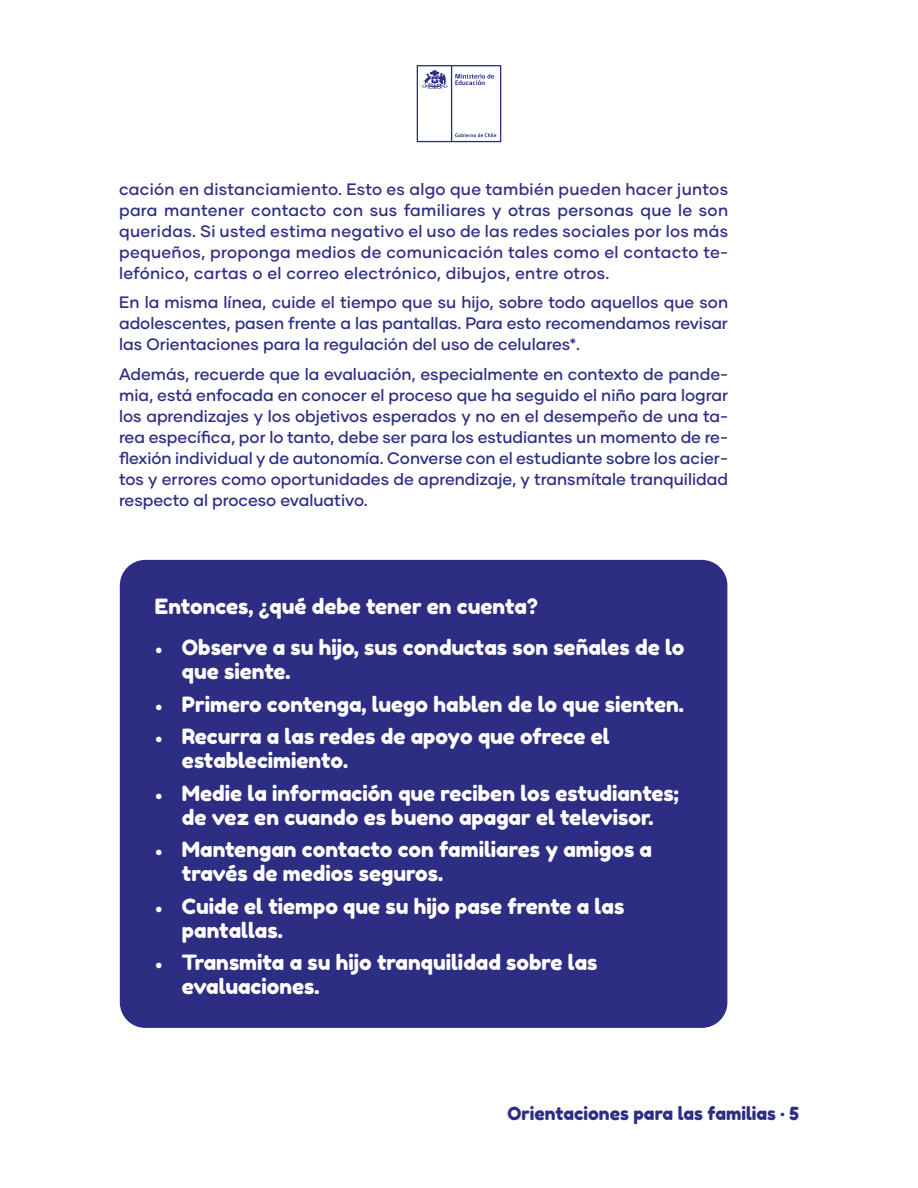
<style>
.page{position:relative;width:918px;height:1188px;background:#fff}
.page>*{position:absolute;margin:0;border:0;box-sizing:border-box;transform-origin:0 0}
.t1{font:21px/24px "Fredoka One";color:#fff}
.t2{font:18px "Fredoka One";color:#2d2e83}
.t3{font:500 16.5px/21px "Gilmer";color:#2d2e83;text-align:justify}
.s1{font-family:"Minion Pro"}
</style>
<div class="page">
<svg style="left:417px;top:65px;width:84px;height:77px"></svg>
<div style="left:120px;top:560px;width:607px;height:468px;background:#2d2e83;border-radius:26px"></div>
<p class="t3" style="left:119px;top:178px;width:611px">cación en distanciamiento. Esto es algo que también pueden hacer juntos para mantener contacto con sus familiares y otras personas que le son queridas. Si usted estima negativo el uso de las redes sociales por los más pequeños, proponga medios de comunicación tales como el contacto te&shy;lefónico, cartas o el correo electrónico, dibujos, entre otros.</p>
<p class="t3" style="left:119px;top:292px;width:611px">En la misma línea, cuide el tiempo que su hijo, sobre todo aquellos que son adolescentes, pasen frente a las pantallas. Para esto recomendamos revisar las Orientaciones para la regulación del uso de celulares*.</p>
<p class="t3" style="left:119px;top:363px;width:611px">Además, recuerde que la evaluación, especialmente en contexto de pande&shy;mia, está enfocada en conocer el proceso que ha seguido el niño para lograr los aprendizajes y los objetivos esperados y no en el desempeño de una ta&shy;rea específica, por lo tanto, debe ser para los estudiantes un momento de re&shy;flexión individual y de autonomía. Converse con el estudiante sobre los acier&shy;tos y errores como oportunidades de aprendizaje, y transmítale tranquilidad respecto al proceso evaluativo.</p>
<p class="t1" style="left:155px;top:594px;width:384px">Entonces, ¿qué debe tener en cuenta?</p>
<p class="t1" style="left:182px;top:635px;width:504px;text-indent:-27px"><span class="s1">•</span> Observe a su hijo, sus conductas son señales de lo que siente.</p>
<p class="t1" style="left:155px;top:692px;width:530px"><span class="s1">•</span> Primero contenga, luego hablen de lo que sienten.</p>
<p class="t1" style="left:182px;top:724px;width:429px;text-indent:-27px"><span class="s1">•</span> Recurra a las redes de apoyo que ofrece el establecimiento.</p>
<p class="t1" style="left:155px;top:781px;width:525px;text-align:center"><span class="s1">•</span> Medie la información que reciben los estudiantes; de vez en cuando es bueno apagar el televisor.</p>
<p class="t1" style="left:182px;top:837px;width:472px;text-indent:-27px"><span class="s1">•</span> Mantengan contacto con familiares y amigos a través de medios seguros.</p>
<p class="t1" style="left:182px;top:894px;width:444px;text-indent:-27px"><span class="s1">•</span> Cuide el tiempo que su hijo pase frente a las pantallas.</p>
<p class="t1" style="left:182px;top:950px;width:417px;text-indent:-27px"><span class="s1">•</span> Transmita a su hijo tranquilidad sobre las evaluaciones.</p>
<p class="t2" style="left:508px;top:1103px;width:293px">Orientaciones para las familias · 5</p>
</div>
